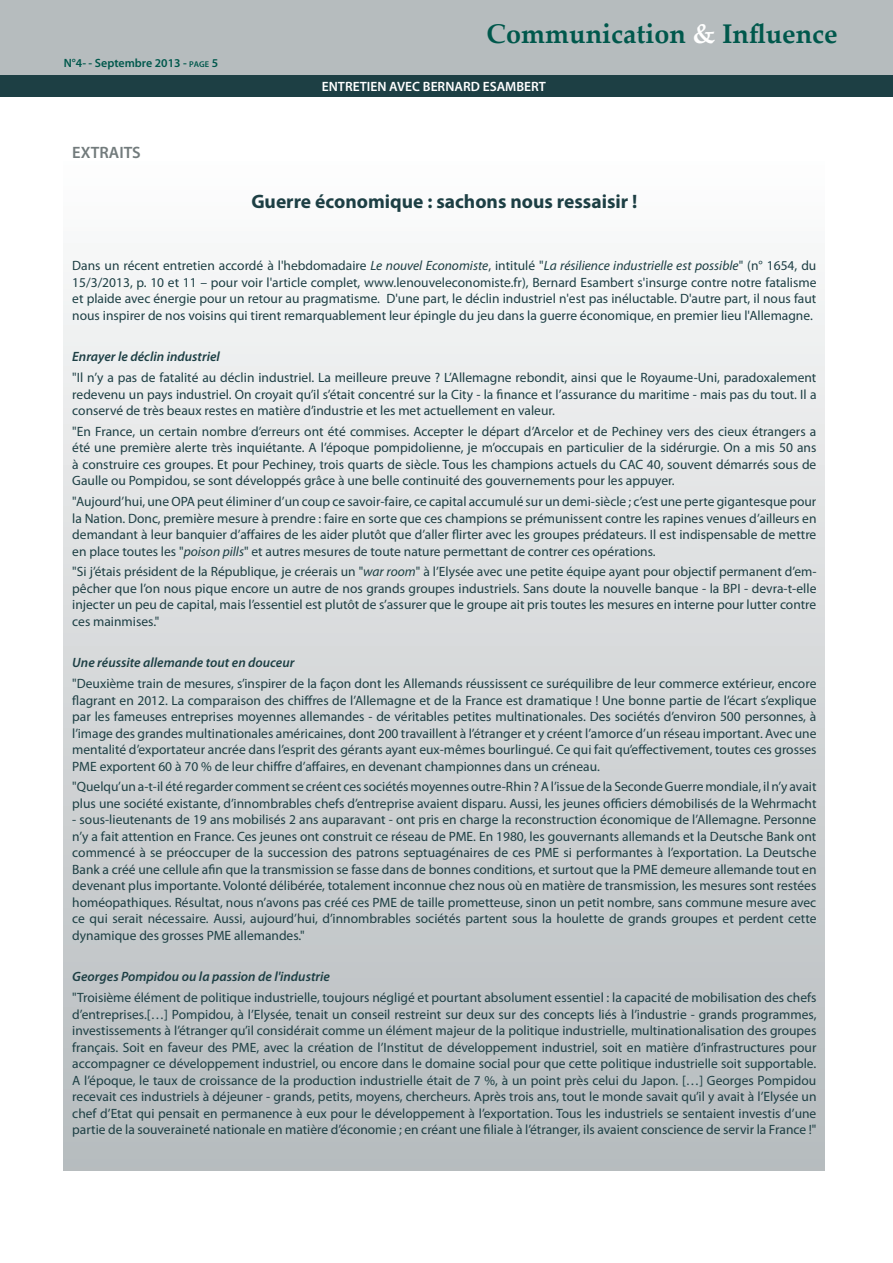
<style>
.page{position:relative;width:893px;height:1263px;background:#fff}
.page>*{position:absolute;margin:0;border:0;box-sizing:border-box;transform-origin:0 0}
.t1{font:700 27px "Palatino Linotype";color:#00584c}
.t2{font:700 19.5px "Myriad Pro";color:#1d3f44}
.t3{font:600 16.5px "Myriad Pro";color:#727b7c}
.t4{font:13.5px/16.5px "Myriad Pro";color:#1d3f44;text-align:justify}
.t5{font:italic 600 13.5px "Myriad Pro";color:#1d3f44}
.t6{font:600 13.5px "Myriad Pro";color:#fff}
.t7{font:600 12px "Myriad Pro";color:#00584c}
.s1{font-size:8.4px}
.s2{color:#fff}
.s3{font-style:italic}
</style>
<div class="page">
<div style="left:0;top:0;width:893px;height:74px;background:#b6bcbe"></div>
<div style="left:0;top:76px;width:893px;height:21px;background:#1d3f44"></div>
<div style="left:64px;top:123px;width:761px;height:1047px;background:linear-gradient(to bottom,#fff,#b4b9bc)"></div>
<p class="t7" style="left:64px;top:55px;width:156px">N°4- - Septembre 2013 - <span class="s1">page</span> 5</p>
<p class="t3" style="left:72px;top:141px;width:70px">EXTRAITS</p>
<h1 class="t1" style="left:487px;top:14px;width:353px">Communication <span class="s2">&amp;</span> Influence</h1>
<p class="t6" style="left:322px;top:77px;width:226px">ENTRETIEN AVEC BERNARD ESAMBERT</p>
<h2 class="t2" style="left:251px;top:189px;width:388px">Guerre économique : sachons nous ressaisir !</h2>
<p class="t4" style="left:72px;top:257px;width:746px">Dans un récent entretien accordé à l'hebdomadaire <span class="s3">Le nouvel Economiste</span>, intitulé "<span class="s3">La résilience industrielle est possible</span>" (n° 1654, du 15/3/2013, p. 10 et 11 – pour voir l'article complet, www.lenouveleconomiste.fr), Bernard Esambert s'insurge contre notre fatalisme et plaide avec énergie pour un retour au pragmatisme. D'une part, le déclin industriel n'est pas inéluctable. D'autre part, il nous faut nous inspirer de nos voisins qui tirent remarquablement leur épingle du jeu dans la guerre économique, en premier lieu l'Allemagne.</p>
<p class="t5" style="left:72px;top:348px;width:149px">Enrayer le déclin industriel</p>
<p class="t4" style="left:72px;top:369px;width:746px">"Il n’y a pas de fatalité au déclin industriel. La meilleure preuve ? L’Allemagne rebondit, ainsi que le Royaume-Uni, paradoxalement redevenu un pays industriel. On croyait qu’il s’était concentré sur la City - la finance et l’assurance du maritime - mais pas du tout. Il a conservé de très beaux restes en matière d’industrie et les met actuellement en valeur.</p>
<p class="t4" style="left:72px;top:423px;width:746px">"En France, un certain nombre d’erreurs ont été commises. Accepter le départ d’Arcelor et de Pechiney vers des cieux étrangers a été une première alerte très inquiétante. A l’époque pompidolienne, je m’occupais en particulier de la sidérurgie. On a mis 50 ans à construire ces groupes. Et pour Pechiney, trois quarts de siècle. Tous les champions actuels du CAC 40, souvent démarrés sous de Gaulle ou Pompidou, se sont développés grâce à une belle continuité des gouvernements pour les appuyer.</p>
<p class="t4" style="left:72px;top:493px;width:746px">"Aujourd’hui, une OPA peut éliminer d’un coup ce savoir-faire, ce capital accumulé sur un demi-siècle ; c’est une perte gigantesque pour la Nation. Donc, première mesure à prendre : faire en sorte que ces champions se prémunissent contre les rapines venues d’ailleurs en demandant à leur banquier d’affaires de les aider plutôt que d’aller flirter avec les groupes prédateurs. Il est indispensable de mettre en place toutes les "<span class="s3">poison pills</span>" et autres mesures de toute nature permettant de contrer ces opérations.</p>
<p class="t4" style="left:72px;top:563px;width:746px">"Si j’étais président de la République, je créerais un "<span class="s3">war room</span>" à l’Elysée avec une petite équipe ayant pour objectif permanent d’em&shy;pêcher que l’on nous pique encore un autre de nos grands groupes industriels. Sans doute la nouvelle banque - la BPI - devra-t-elle injecter un peu de capital, mais l’essentiel est plutôt de s’assurer que le groupe ait pris toutes les mesures en interne pour lutter contre ces mainmises."</p>
<p class="t5" style="left:72px;top:654px;width:224px">Une réussite allemande tout en douceur</p>
<p class="t4" style="left:72px;top:675px;width:746px">"Deuxième train de mesures, s’inspirer de la façon dont les Allemands réussissent ce suréquilibre de leur commerce extérieur, encore flagrant en 2012. La comparaison des chiffres de l’Allemagne et de la France est dramatique ! Une bonne partie de l’écart s’explique par les fameuses entreprises moyennes allemandes - de véritables petites multinationales. Des sociétés d’environ 500 personnes, à l’image des grandes multinationales américaines, dont 200 travaillent à l’étranger et y créent l’amorce d’un réseau important. Avec une mentalité d’exportateur ancrée dans l’esprit des gérants ayant eux-mêmes bourlingué. Ce qui fait qu’effectivement, toutes ces grosses PME exportent 60 à 70 % de leur chiffre d’affaires, en devenant championnes dans un créneau.</p>
<p class="t4" style="left:72px;top:778px;width:746px">"Quelqu’un a-t-il été regarder comment se créent ces sociétés moyennes outre-Rhin ? A l’issue de la Seconde Guerre mondiale, il n’y avait plus une société existante, d’innombrables chefs d’entreprise avaient disparu. Aussi, les jeunes officiers démobilisés de la Wehrmacht</p>
<p class="t4" style="left:72px;top:811px;width:746px">- sous-lieutenants de 19 ans mobilisés 2 ans auparavant - ont pris en charge la reconstruction économique de l’Allemagne. Personne n’y a fait attention en France. Ces jeunes ont construit ce réseau de PME. En 1980, les gouvernants allemands et la Deutsche Bank ont commencé à se préoccuper de la succession des patrons septuagénaires de ces PME si performantes à l’exportation. La Deutsche Bank a créé une cellule afin que la transmission se fasse dans de bonnes conditions, et surtout que la PME demeure allemande tout en devenant plus importante. Volonté délibérée, totalement inconnue chez nous où en matière de transmission, les mesures sont restées homéopathiques. Résultat, nous n’avons pas créé ces PME de taille prometteuse, sinon un petit nombre, sans commune mesure avec ce qui serait nécessaire. Aussi, aujourd’hui, d’innombrables sociétés partent sous la houlette de grands groupes et perdent cette dynamique des grosses PME allemandes."</p>
<p class="t5" style="left:72px;top:968px;width:259px">Georges Pompidou ou la passion de l'industrie</p>
<p class="t4" style="left:72px;top:989px;width:746px">"Troisième élément de politique industrielle, toujours négligé et pourtant absolument essentiel : la capacité de mobilisation des chefs d’entreprises.[…] Pompidou, à l’Elysée, tenait un conseil restreint sur deux sur des concepts liés à l’industrie - grands programmes, investissements à l’étranger qu’il considérait comme un élément majeur de la politique industrielle, multinationalisation des groupes français. Soit en faveur des PME, avec la création de l’Institut de développement industriel, soit en matière d’infrastructures pour accompagner ce développement industriel, ou encore dans le domaine social pour que cette politique industrielle soit supportable.<br>A l’époque, le taux de croissance de la production industrielle était de 7 %, à un point près celui du Japon. […] Georges Pompidou recevait ces industriels à déjeuner - grands, petits, moyens, chercheurs. Après trois ans, tout le monde savait qu’il y avait à l’Elysée un chef d’Etat qui pensait en permanence à eux pour le développement à l’exportation. Tous les industriels se sentaient investis d’une partie de la souveraineté nationale en matière d’économie ; en créant une filiale à l’étranger, ils avaient conscience de servir la France !"</p>
</div>
